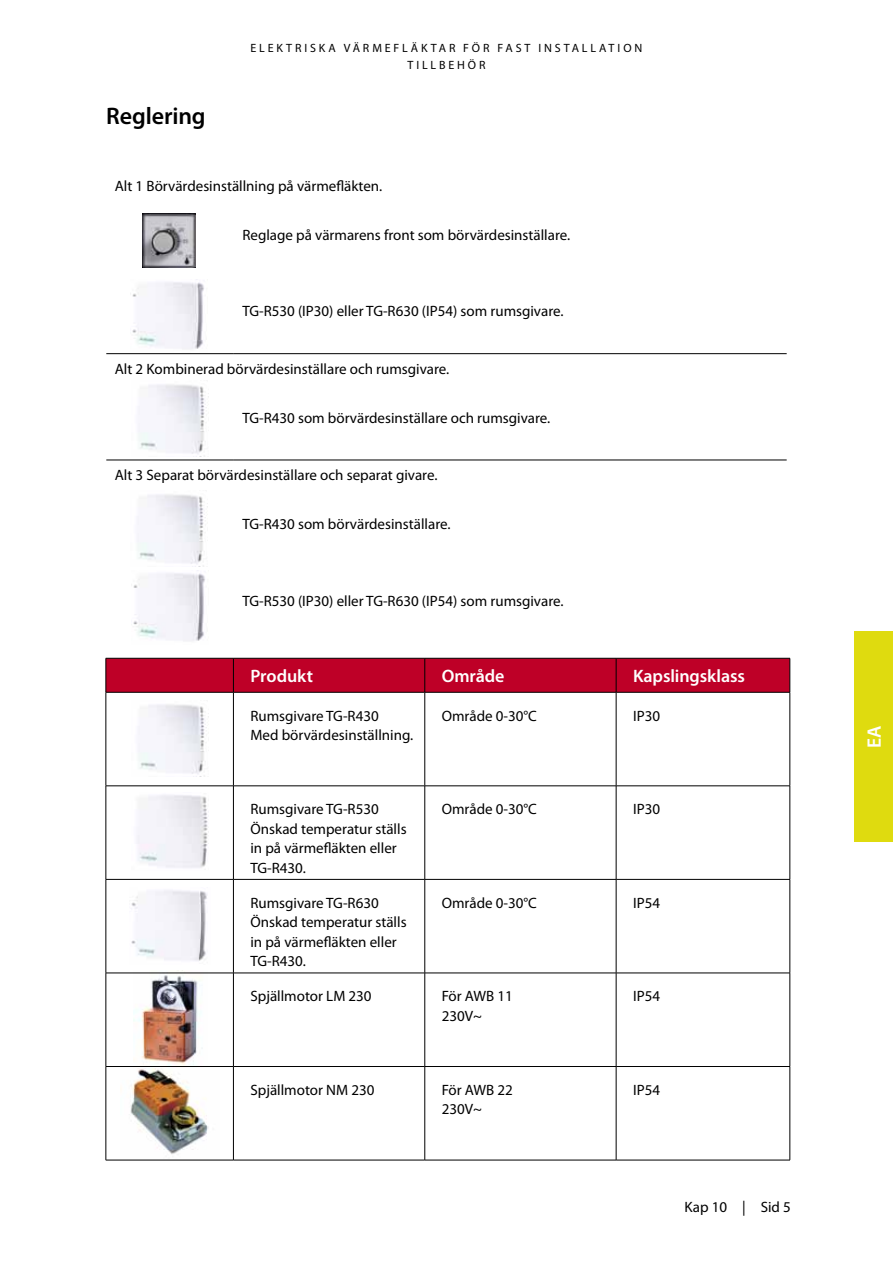
<style>
.page{position:relative;width:893px;height:1263px;background:#fff}
.page>*{position:absolute;margin:0;border:0;box-sizing:border-box;transform-origin:0 0}
.t1{font:600 24px "Myriad Pro";letter-spacing:-.005em;color:#000}
.t2{font:600 19.5px "Myriad Pro";color:#fff}
.t3{font:600 18px "Myriad Pro";letter-spacing:-.005em;color:#fff}
.t4{font:15px/19.5px "Myriad Pro";color:#000}
.t5{font:12px/17.2px "Myriad Pro";letter-spacing:.235em;color:#000}
</style>
<div class="page">
<div style="left:855px;top:631px;width:38px;height:211px;background:#dfdb0f"></div>
<img style="left:142px;top:213px;width:53px;height:55px">
<img style="left:139px;top:384px;width:68px;height:73px">
<img style="left:132px;top:279px;width:72px;height:70px">
<img style="left:138px;top:494px;width:68px;height:72px">
<img style="left:133px;top:573px;width:72px;height:68px">
<img style="left:139px;top:704px;width:70px;height:73px">
<img style="left:131px;top:890px;width:76px;height:71px">
<img style="left:137px;top:795px;width:72px;height:73px">
<img style="left:121px;top:1068px;width:98px;height:92px">
<img style="left:133px;top:970px;width:75px;height:96px">
<hr style="left:106px;top:353px;width:128px;height:1px;background:#000">
<hr style="left:234px;top:353px;width:553px;height:1px;background:#000">
<hr style="left:106px;top:460px;width:128px;height:1px;background:#000">
<hr style="left:234px;top:460px;width:553px;height:1px;background:#000">
<div style="left:107px;top:659px;width:683px;height:33px;background:#be0027"></div>
<hr style="left:106px;top:658px;width:127px;height:1px;background:#000">
<hr style="left:106px;top:658px;width:1px;height:34px;background:#000">
<hr style="left:233px;top:658px;width:192px;height:1px;background:#000">
<hr style="left:233px;top:658px;width:1px;height:34px;background:#000">
<hr style="left:425px;top:658px;width:191px;height:1px;background:#000">
<hr style="left:424px;top:658px;width:1px;height:34px;background:#000">
<hr style="left:616px;top:658px;width:174px;height:1px;background:#000">
<hr style="left:616px;top:658px;width:1px;height:34px;background:#000">
<hr style="left:790px;top:658px;width:1px;height:34px;background:#000">
<hr style="left:106px;top:692px;width:127px;height:1px;background:#000">
<hr style="left:106px;top:692px;width:1px;height:94px;background:#000">
<hr style="left:233px;top:692px;width:192px;height:1px;background:#000">
<hr style="left:233px;top:692px;width:1px;height:94px;background:#000">
<hr style="left:425px;top:692px;width:191px;height:1px;background:#000">
<hr style="left:424px;top:692px;width:1px;height:94px;background:#000">
<hr style="left:616px;top:692px;width:174px;height:1px;background:#000">
<hr style="left:616px;top:692px;width:1px;height:94px;background:#000">
<hr style="left:790px;top:692px;width:1px;height:94px;background:#000">
<hr style="left:106px;top:785px;width:127px;height:1px;background:#000">
<hr style="left:106px;top:786px;width:1px;height:93px;background:#000">
<hr style="left:233px;top:785px;width:192px;height:1px;background:#000">
<hr style="left:233px;top:786px;width:1px;height:93px;background:#000">
<hr style="left:425px;top:785px;width:191px;height:1px;background:#000">
<hr style="left:424px;top:786px;width:1px;height:93px;background:#000">
<hr style="left:616px;top:785px;width:174px;height:1px;background:#000">
<hr style="left:616px;top:786px;width:1px;height:93px;background:#000">
<hr style="left:790px;top:786px;width:1px;height:93px;background:#000">
<hr style="left:106px;top:879px;width:127px;height:1px;background:#000">
<hr style="left:106px;top:879px;width:1px;height:94px;background:#000">
<hr style="left:233px;top:879px;width:192px;height:1px;background:#000">
<hr style="left:233px;top:879px;width:1px;height:94px;background:#000">
<hr style="left:425px;top:879px;width:191px;height:1px;background:#000">
<hr style="left:424px;top:879px;width:1px;height:94px;background:#000">
<hr style="left:616px;top:879px;width:174px;height:1px;background:#000">
<hr style="left:616px;top:879px;width:1px;height:94px;background:#000">
<hr style="left:790px;top:879px;width:1px;height:94px;background:#000">
<hr style="left:106px;top:973px;width:127px;height:1px;background:#000">
<hr style="left:106px;top:973px;width:1px;height:93px;background:#000">
<hr style="left:233px;top:973px;width:192px;height:1px;background:#000">
<hr style="left:233px;top:973px;width:1px;height:93px;background:#000">
<hr style="left:425px;top:973px;width:191px;height:1px;background:#000">
<hr style="left:424px;top:973px;width:1px;height:93px;background:#000">
<hr style="left:616px;top:973px;width:174px;height:1px;background:#000">
<hr style="left:616px;top:973px;width:1px;height:93px;background:#000">
<hr style="left:790px;top:973px;width:1px;height:93px;background:#000">
<hr style="left:106px;top:1066px;width:127px;height:1px;background:#000">
<hr style="left:106px;top:1067px;width:1px;height:93px;background:#000">
<hr style="left:233px;top:1066px;width:192px;height:1px;background:#000">
<hr style="left:233px;top:1067px;width:1px;height:93px;background:#000">
<hr style="left:425px;top:1066px;width:191px;height:1px;background:#000">
<hr style="left:424px;top:1067px;width:1px;height:93px;background:#000">
<hr style="left:616px;top:1066px;width:174px;height:1px;background:#000">
<hr style="left:616px;top:1067px;width:1px;height:93px;background:#000">
<hr style="left:790px;top:1067px;width:1px;height:93px;background:#000">
<hr style="left:106px;top:1160px;width:127px;height:1px;background:#000">
<hr style="left:233px;top:1160px;width:192px;height:1px;background:#000">
<hr style="left:425px;top:1160px;width:191px;height:1px;background:#000">
<hr style="left:616px;top:1160px;width:174px;height:1px;background:#000">
<h1 class="t1" style="left:106px;top:101px;width:101px">Reglering</h1>
<p class="t5" style="left:407px;top:39px;width:236px;text-indent:-157px">ELEKTRISKA VÄRMEFLÄKTAR FÖR FAST INSTALLATION<br>Tillbehör</p>
<p class="t4" style="left:115px;top:176px;width:269px">Alt 1 Börvärdesinställning på värmefläkten.</p>
<p class="t4" style="left:242px;top:225px;width:329px">Reglage på värmarens front som börvärdesinställare.</p>
<p class="t4" style="left:242px;top:301px;width:323px">TG-R530 (IP30) eller TG-R630 (IP54) som rumsgivare.</p>
<p class="t4" style="left:115px;top:359px;width:336px">Alt 2 Kombinerad börvärdesinställare och rumsgivare.</p>
<p class="t4" style="left:242px;top:408px;width:309px">TG-R430 som börvärdesinställare och rumsgivare.</p>
<p class="t4" style="left:115px;top:465px;width:324px">Alt 3 Separat börvärdesinställare och separat givare.</p>
<p class="t4" style="left:242px;top:514px;width:210px">TG-R430 som börvärdesinställare.</p>
<p class="t4" style="left:242px;top:590px;width:323px">TG-R530 (IP30) eller TG-R630 (IP54) som rumsgivare.</p>
<p class="t3" style="left:250px;top:664px;width:64px">Produkt</p>
<p class="t3" style="left:442px;top:664px;width:64px">Område</p>
<p class="t3" style="left:633px;top:664px;width:113px">Kapslingsklass</p>
<p class="t4" style="left:250px;top:705px;width:164px">Rumsgivare TG-R430<br>Med börvärdesinställning.</p>
<p class="t4" style="left:442px;top:705px;width:97px">Område 0-30°C</p>
<p class="t4" style="left:633px;top:705px;width:28px">IP30</p>
<p class="t4" style="left:250px;top:799px;width:158px">Rumsgivare TG-R530<br>Önskad temperatur ställs in på värmefläkten eller<br>TG-R430.</p>
<p class="t4" style="left:442px;top:799px;width:97px">Område 0-30°C</p>
<p class="t4" style="left:633px;top:799px;width:28px">IP30</p>
<p class="t4" style="left:250px;top:893px;width:158px">Rumsgivare TG-R630<br>Önskad temperatur ställs in på värmefläkten eller<br>TG-R430.</p>
<p class="t4" style="left:442px;top:893px;width:97px">Område 0-30°C</p>
<p class="t4" style="left:633px;top:893px;width:28px">IP54</p>
<p class="t4" style="left:250px;top:986px;width:123px">Spjällmotor LM 230</p>
<p class="t4" style="left:442px;top:986px;width:72px">För AWB 11<br>230V~</p>
<p class="t4" style="left:633px;top:986px;width:28px">IP54</p>
<p class="t4" style="left:250px;top:1080px;width:126px">Spjällmotor NM 230</p>
<p class="t4" style="left:442px;top:1080px;width:72px">För AWB 22<br>230V~</p>
<p class="t4" style="left:633px;top:1080px;width:28px">IP54</p>
<p class="t4" style="left:684px;top:1196px;width:108px">Kap 10 | Sid 5</p>
<h2 class="t2" style="left:862px;top:748px;width:24px;rotate:-90deg">EA</h2>
</div>
